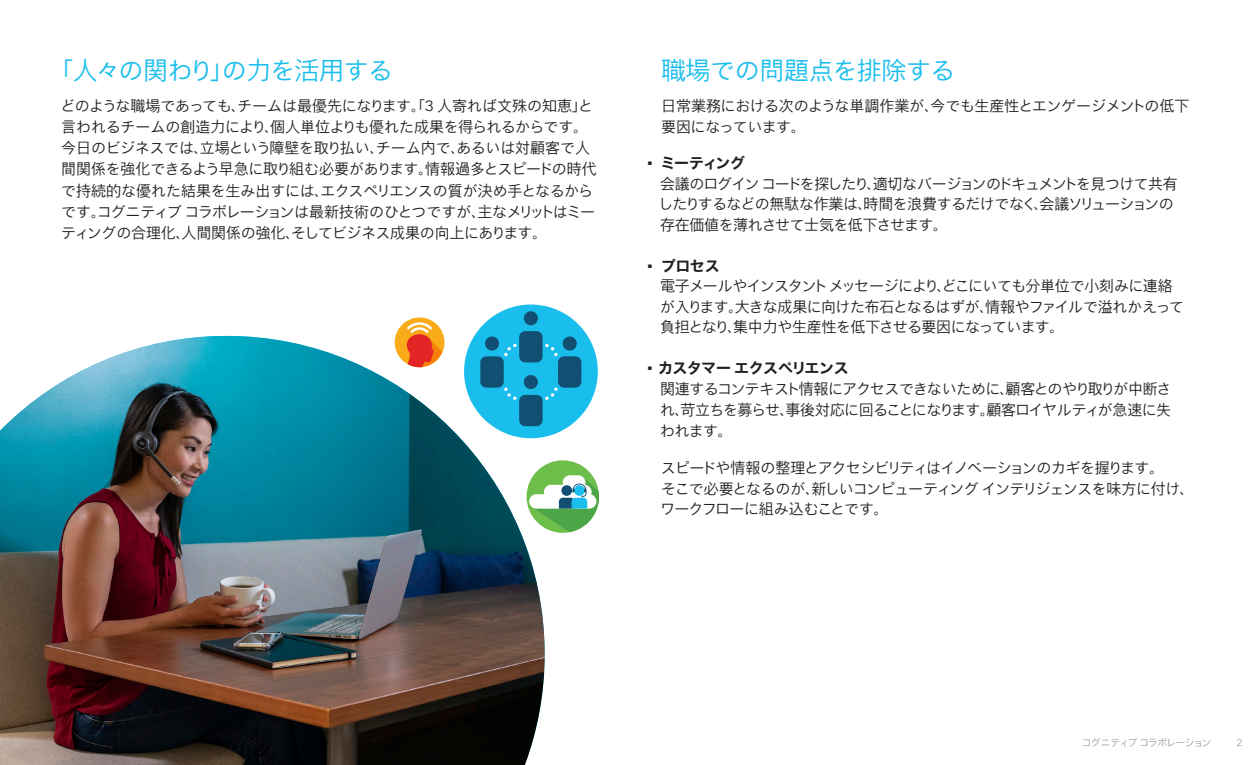
<style>
.page{position:relative;width:1260px;height:765px;background:#fff}
.page>*{position:absolute;margin:0;border:0;box-sizing:border-box;transform-origin:0 0}
.t1{font:25px "Cisco Sans JPN Light";letter-spacing:-.035em;color:#1abeed}
.t2{font:25px "Cisco Sans JPN Light";letter-spacing:-.015em;color:#1abeed}
.Body{font:15px/20.5px "Cisco Sans JPN Light";letter-spacing:-.03em;color:#231f20}
.Body-2{font:15px/20.5px "Cisco Sans JPN Light";letter-spacing:-.055em;color:#231f20}
.t3{font:10px "Cisco Sans JPN Light";letter-spacing:-.09em;color:#9d9fa2}
.t4{font:300 10px "Cisco Sans";color:#9d9fa2}
.s1{font-family:"Cisco Sans";font-weight:300}
.s2{font-family:"Cisco Sans";font-weight:700}
.s3{font-family:"Cisco Sans JPN Bold"}
</style>
<div class="page">
<img style="left:0;top:336px;width:545px;height:429px">
<div style="left:464px;top:305px;width:134px;height:133px;background:#1abeed;border-radius:50%"></div>
<div style="left:480px;top:356px;width:24px;height:32px;background:#114f73;border-radius:6px"></div>
<div style="left:485px;top:336px;width:14px;height:15px;background:#114f73;border-radius:50%"></div>
<div style="left:558px;top:356px;width:23px;height:32px;background:#114f73;border-radius:6px"></div>
<div style="left:563px;top:336px;width:14px;height:15px;background:#114f73;border-radius:50%"></div>
<div style="left:519px;top:331px;width:24px;height:31px;background:#114f73;border-radius:6px"></div>
<div style="left:524px;top:311px;width:14px;height:14px;background:#114f73;border-radius:50%"></div>
<div style="left:519px;top:395px;width:24px;height:31px;background:#114f73;border-radius:6px"></div>
<div style="left:524px;top:375px;width:14px;height:14px;background:#114f73;border-radius:50%"></div>
<svg style="left:504px;top:344px;width:13px;height:12px"></svg>
<svg style="left:545px;top:344px;width:13px;height:12px"></svg>
<svg style="left:504px;top:387px;width:13px;height:13px"></svg>
<svg style="left:545px;top:387px;width:13px;height:13px"></svg>
<div style="left:395px;top:317px;width:50px;height:50px;background:#faab1a;border-radius:50%"></div>
<svg style="left:407px;top:322px;width:36px;height:45px"></svg>
<div style="left:527px;top:460px;width:72px;height:73px;background:#6dbe4b;border-radius:50%"></div>
<svg style="left:529px;top:475px;width:71px;height:57px"></svg>
<h2 class="t1" style="left:49px;top:55px;width:345px">「人々の関わり」の力を活用する</h2>
<p class="Body" style="left:60px;top:96px;width:538px;line-height:21.2px">どのような職場であっても、チームは最優先になります。「<span class="s1">3</span> 人寄れば文殊の知恵」と言われるチームの創造力により、個人単位よりも優れた成果を得られるからです。今日のビジネスでは、立場という障壁を取り払い、チーム内で、あるいは対顧客で人間関係を強化できるよう早急に取り組む必要があります。情報過多とスピードの時代で持続的な優れた結果を生み出すには、エクスペリエンスの質が決め手となるからです。コグニティブコラボレーションは最新技術のひとつですが、主なメリットはミーティングの合理化、人間関係の強化、そしてビジネス成果の向上にあります。</p>
<h2 class="t2" style="left:661px;top:55px;width:296px">職場での問題点を排除する</h2>
<p class="Body" style="left:661px;top:97px;width:530px">日常業務における次のような単調作業が、今でも生産性とエンゲージメントの低下要因になっています。</p>
<h3 class="Body" style="left:658px;top:154px;width:521px;text-indent:-11px"><span class="s2">•</span> <span class="s3">ミーティング<br></span>会議のログインコードを探したり、適切なバージョンのドキュメントを見つけて共有したりするなどの無駄な作業は、時間を浪費するだけでなく、会議ソリューションの存在価値を薄れさせて士気を低下させます。</h3>
<h3 class="Body" style="left:660px;top:256px;width:526px;text-indent:-12px"><span class="s2">•</span> <span class="s3">プロセス<br></span>電子メールやインスタントメッセージにより、どこにいても分単位で小刻みに連絡が入ります。大きな成果に向けた布石となるはずが、情報やファイルで溢れかえって負担となり、集中力や生産性を低下させる要因になっています。</h3>
<h3 class="Body" style="left:660px;top:359px;width:513px;line-height:21px;text-indent:-12px"><span class="s2">•</span> <span class="s3">カスタマーエクスペリエンス<br></span>関連するコンテキスト情報にアクセスできないために、顧客とのやり取りが中断され、苛立ちを募らせ、事後対応に回ることになります。顧客ロイヤルティが急速に失われます。</h3>
<h3 class="Body-2" style="left:660px;top:459px;width:536px">スピードや情報の整理とアクセシビリティはイノベーションのカギを握ります。<br>そこで必要となるのが、新しいコンピューティングインテリジェンスを味方に付け、ワークフローに組み込むことです。</h3>
<p class="t3" style="left:1082px;top:736px;width:131px">コグニティブコラボレーション</p>
<p class="t4" style="left:1237px;top:736px;width:7px">2</p>
</div>
